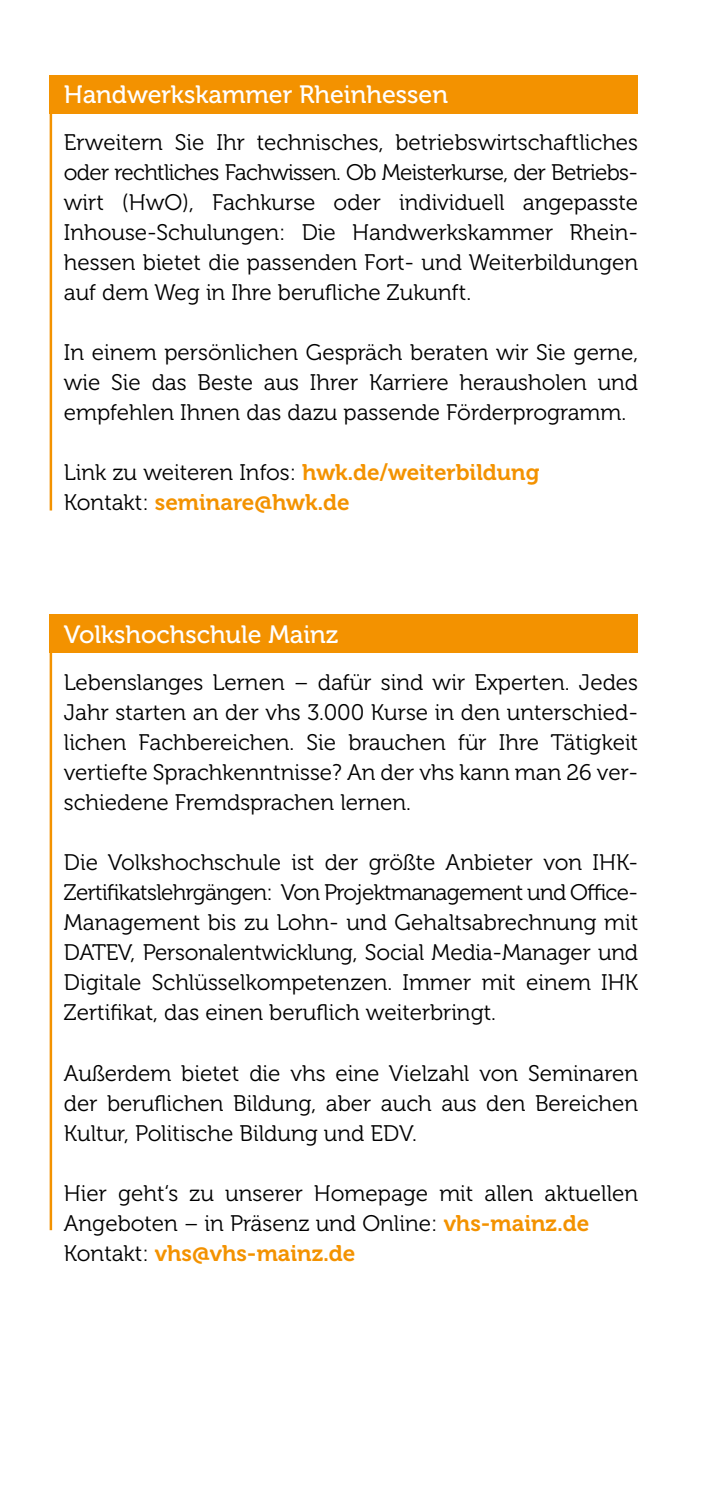
<style>
.page{position:relative;width:702px;height:1489px;background:#fff}
.page>*{position:absolute;margin:0;border:0;box-sizing:border-box;transform-origin:0 0}
.t1{font:25px "Museo 500";color:#fff}
.t2{font:22.5px/30px "Museo 300";color:#000;text-align:justify}
.t3{font:22.5px "Museo 700";color:#f39200}
.s1{font-family:"Museo 700";color:#f39200}
.s2{font-family:"Museo 300";color:#000}
</style>
<div class="page">
<hr style="left:50px;top:75px;width:2px;height:435px;background:#f39200">
<hr style="left:50px;top:614px;width:2px;height:616px;background:#f39200">
<div style="left:50px;top:75px;width:588px;height:39px;background:#f39200"></div>
<div style="left:50px;top:614px;width:588px;height:38px;background:#f39200"></div>
<p class="t1" style="left:64px;top:80px;width:386px">Handwerkskammer Rheinhessen</p>
<p class="t2" style="left:64px;top:128px;width:576px">Erweitern Sie Ihr technisches, betriebswirtschaftliches oder rechtliches Fachwissen. Ob Meisterkurse, der Betriebs&shy;wirt (HwO), Fachkurse oder individuell angepasste Inhouse-Schulungen: Die Handwerkskammer Rhein&shy;hessen bietet die passenden Fort- und Weiterbildungen auf dem Weg in Ihre berufliche Zukunft.</p>
<p class="t2" style="left:64px;top:338px;width:576px">In einem persönlichen Gespräch beraten wir Sie gerne, wie Sie das Beste aus Ihrer Karriere herausholen und empfehlen Ihnen das dazu passende Förderprogramm.</p>
<p class="t2" style="left:64px;top:458px;width:477px">Link zu weiteren Infos: <span class="s1">hwk.de/weiterbildung</span></p>
<p class="t3" style="left:64px;top:490px;width:287px"><span class="s2">Kontakt:</span> seminare@hwk.de</p>
<p class="t1" style="left:64px;top:620px;width:276px">Volkshochschule Mainz</p>
<p class="t2" style="left:64px;top:668px;width:576px">Lebenslanges Lernen – dafür sind wir Experten. Jedes Jahr starten an der vhs 3.000 Kurse in den unterschied&shy;lichen Fachbereichen. Sie brauchen für Ihre Tätigkeit vertiefte Sprachkenntnisse? An der vhs kann man 26 ver&shy;schiedene Fremdsprachen lernen.</p>
<p class="t2" style="left:64px;top:848px;width:576px">Die Volkshochschule ist der größte Anbieter von IHK-Zertifikatslehrgängen: Von Projektmanagement und Office-Management bis zu Lohn- und Gehaltsabrechnung mit DATEV, Personalentwicklung, Social Media-Manager und Digitale Schlüsselkompetenzen. Immer mit einem IHK Zertifikat, das einen beruflich weiterbringt.</p>
<p class="t2" style="left:64px;top:1058px;width:575px">Außerdem bietet die vhs eine Vielzahl von Seminaren der beruflichen Bildung, aber auch aus den Bereichen Kultur, Politische Bildung und EDV.</p>
<p class="t2" style="left:64px;top:1178px;width:576px">Hier geht‘s zu unserer Homepage mit allen aktuellen<br>Angeboten – in Präsenz und Online: <span class="s1">vhs-mainz.de</span></p>
<p class="t3" style="left:64px;top:1240px;width:293px"><span class="s2">Kontakt:</span> vhs@vhs-mainz.de</p>
</div>
